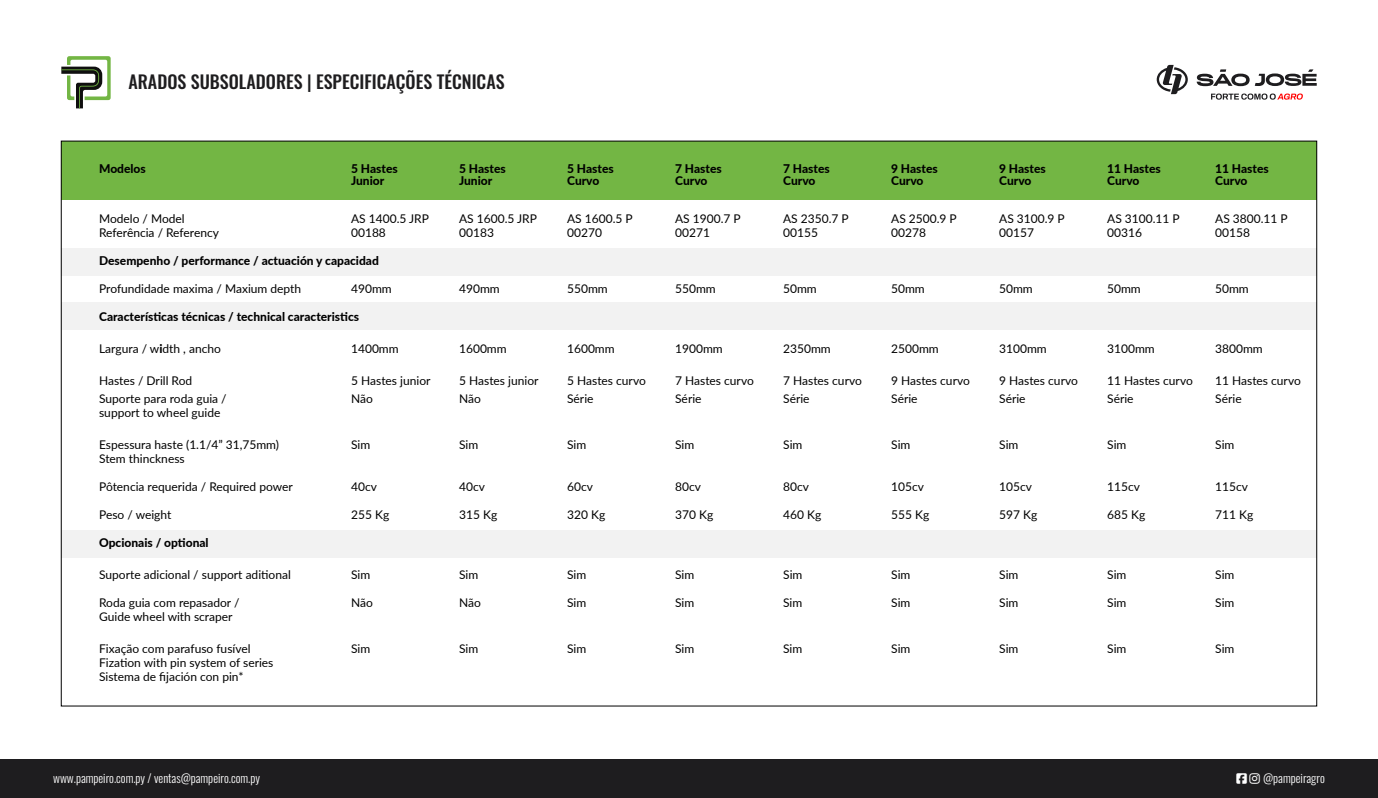
<style>
.page{position:relative;width:1378px;height:798px;background:#fff}
.page>*{position:absolute;margin:0;border:0;box-sizing:border-box;transform-origin:0 0}
.t1{font:500 18px "Oswald";color:#1e1d1f}
.t2{font:12px/14px "Lato";color:#000}
.t3{font:800 12px "Lato";color:#000}
.t4{font:300 12px "Oswald";color:#fff}
.s1{font-weight:800}
</style>
<div class="page">
<div style="left:61px;top:248px;width:1256px;height:28px;background:#f2f2f2"></div>
<div style="left:61px;top:302px;width:1256px;height:28px;background:#f2f2f2"></div>
<div style="left:61px;top:530px;width:1256px;height:28px;background:#f2f2f2"></div>
<div style="left:0;top:759px;width:1378px;height:39px;background:#1e1d1f"></div>
<div style="left:61px;top:141px;width:1256px;height:59px;background:#73b644"></div>
<svg style="left:61px;top:56px;width:50px;height:52px"></svg>
<svg style="left:1157px;top:65px;width:160px;height:35px"></svg>
<h1 class="t1" style="left:128px;top:72px;width:378px">ARADOS SUBSOLADORES | ESPECIFICAÇÕES TÉCNICAS</h1>
<p class="t3" style="left:99px;top:160px;width:48px">Modelos</p>
<p class="t3" style="left:351px;top:160px;width:48px">5 Hastes</p>
<p class="t3" style="left:459px;top:160px;width:48px">5 Hastes</p>
<p class="t3" style="left:567px;top:160px;width:48px">5 Hastes</p>
<p class="t3" style="left:675px;top:160px;width:48px">7 Hastes</p>
<p class="t3" style="left:783px;top:160px;width:48px">7 Hastes</p>
<p class="t3" style="left:891px;top:160px;width:48px">9 Hastes</p>
<p class="t3" style="left:999px;top:160px;width:48px">9 Hastes</p>
<p class="t3" style="left:1107px;top:160px;width:55px">11 Hastes</p>
<p class="t3" style="left:1215px;top:160px;width:55px">11 Hastes</p>
<p class="t3" style="left:351px;top:172px;width:35px">Junior</p>
<p class="t3" style="left:459px;top:172px;width:35px">Junior</p>
<p class="t3" style="left:567px;top:172px;width:34px">Curvo</p>
<p class="t3" style="left:675px;top:172px;width:34px">Curvo</p>
<p class="t3" style="left:783px;top:172px;width:34px">Curvo</p>
<p class="t3" style="left:891px;top:172px;width:34px">Curvo</p>
<p class="t3" style="left:999px;top:172px;width:34px">Curvo</p>
<p class="t3" style="left:1107px;top:172px;width:34px">Curvo</p>
<p class="t3" style="left:1215px;top:172px;width:34px">Curvo</p>
<p class="t2" style="left:99px;top:211px;width:87px">Modelo / Model</p>
<p class="t2" style="left:351px;top:211px;width:79px">AS 1400.5 JRP</p>
<p class="t2" style="left:459px;top:211px;width:79px">AS 1600.5 JRP</p>
<p class="t2" style="left:567px;top:211px;width:67px">AS 1600.5 P</p>
<p class="t2" style="left:675px;top:211px;width:67px">AS 1900.7 P</p>
<p class="t2" style="left:783px;top:211px;width:67px">AS 2350.7 P</p>
<p class="t2" style="left:891px;top:211px;width:67px">AS 2500.9 P</p>
<p class="t2" style="left:999px;top:211px;width:67px">AS 3100.9 P</p>
<p class="t2" style="left:1107px;top:211px;width:74px">AS 3100.11 P</p>
<p class="t2" style="left:1215px;top:211px;width:74px">AS 3800.11 P</p>
<p class="t2" style="left:99px;top:225px;width:121px">Referência / Referency</p>
<p class="t2" style="left:351px;top:225px;width:36px">00188</p>
<p class="t2" style="left:459px;top:225px;width:36px">00183</p>
<p class="t2" style="left:567px;top:225px;width:36px">00270</p>
<p class="t2" style="left:675px;top:225px;width:36px">00271</p>
<p class="t2" style="left:783px;top:225px;width:36px">00155</p>
<p class="t2" style="left:891px;top:225px;width:36px">00278</p>
<p class="t2" style="left:999px;top:225px;width:36px">00157</p>
<p class="t2" style="left:1107px;top:225px;width:36px">00316</p>
<p class="t2" style="left:1215px;top:225px;width:36px">00158</p>
<p class="t3" style="left:99px;top:252px;width:281px">Desempenho / performance / actuación y capacidad</p>
<p class="t2" style="left:99px;top:281px;width:204px">Profundidade maxima / Maxium depth</p>
<p class="t2" style="left:351px;top:281px;width:42px">490mm</p>
<p class="t2" style="left:459px;top:281px;width:42px">490mm</p>
<p class="t2" style="left:567px;top:281px;width:42px">550mm</p>
<p class="t2" style="left:675px;top:281px;width:42px">550mm</p>
<p class="t2" style="left:783px;top:281px;width:35px">50mm</p>
<p class="t2" style="left:891px;top:281px;width:35px">50mm</p>
<p class="t2" style="left:999px;top:281px;width:35px">50mm</p>
<p class="t2" style="left:1107px;top:281px;width:35px">50mm</p>
<p class="t2" style="left:1215px;top:281px;width:35px">50mm</p>
<p class="t3" style="left:99px;top:308px;width:262px">Características técnicas / technical caracteristics</p>
<p class="t2" style="left:99px;top:341px;width:123px">Largura / w<span class="s1">i</span>dth , ancho</p>
<p class="t2" style="left:351px;top:341px;width:49px">1400mm</p>
<p class="t2" style="left:459px;top:341px;width:49px">1600mm</p>
<p class="t2" style="left:567px;top:341px;width:49px">1600mm</p>
<p class="t2" style="left:675px;top:341px;width:49px">1900mm</p>
<p class="t2" style="left:783px;top:341px;width:49px">2350mm</p>
<p class="t2" style="left:891px;top:341px;width:49px">2500mm</p>
<p class="t2" style="left:999px;top:341px;width:49px">3100mm</p>
<p class="t2" style="left:1107px;top:341px;width:49px">3100mm</p>
<p class="t2" style="left:1215px;top:341px;width:49px">3800mm</p>
<p class="t2" style="left:99px;top:373px;width:95px">Hastes / Drill Rod</p>
<p class="t2" style="left:351px;top:373px;width:81px">5 Hastes junior</p>
<p class="t2" style="left:459px;top:373px;width:81px">5 Hastes junior</p>
<p class="t2" style="left:567px;top:373px;width:80px">5 Hastes curvo</p>
<p class="t2" style="left:675px;top:373px;width:80px">7 Hastes curvo</p>
<p class="t2" style="left:783px;top:373px;width:80px">7 Hastes curvo</p>
<p class="t2" style="left:891px;top:373px;width:80px">9 Hastes curvo</p>
<p class="t2" style="left:999px;top:373px;width:80px">9 Hastes curvo</p>
<p class="t2" style="left:1107px;top:373px;width:87px">11 Hastes curvo</p>
<p class="t2" style="left:1215px;top:373px;width:87px">11 Hastes curvo</p>
<p class="t2" style="left:99px;top:391px;width:129px">Suporte para roda guia /</p>
<p class="t2" style="left:351px;top:391px;width:23px">Não</p>
<p class="t2" style="left:459px;top:391px;width:23px">Não</p>
<p class="t2" style="left:567px;top:391px;width:28px">Série</p>
<p class="t2" style="left:675px;top:391px;width:28px">Série</p>
<p class="t2" style="left:783px;top:391px;width:28px">Série</p>
<p class="t2" style="left:891px;top:391px;width:28px">Série</p>
<p class="t2" style="left:999px;top:391px;width:28px">Série</p>
<p class="t2" style="left:1107px;top:391px;width:28px">Série</p>
<p class="t2" style="left:1215px;top:391px;width:28px">Série</p>
<p class="t2" style="left:99px;top:405px;width:123px">support to wheel guide</p>
<p class="t2" style="left:99px;top:437px;width:182px">Espessura haste (1.1/4” 31,75mm)</p>
<p class="t2" style="left:351px;top:437px;width:21px">Sim</p>
<p class="t2" style="left:459px;top:437px;width:21px">Sim</p>
<p class="t2" style="left:567px;top:437px;width:21px">Sim</p>
<p class="t2" style="left:675px;top:437px;width:21px">Sim</p>
<p class="t2" style="left:783px;top:437px;width:21px">Sim</p>
<p class="t2" style="left:891px;top:437px;width:21px">Sim</p>
<p class="t2" style="left:999px;top:437px;width:21px">Sim</p>
<p class="t2" style="left:1107px;top:437px;width:21px">Sim</p>
<p class="t2" style="left:1215px;top:437px;width:21px">Sim</p>
<p class="t2" style="left:99px;top:451px;width:87px">Stem thinckness</p>
<p class="t2" style="left:99px;top:479px;width:195px">Pôtencia requerida / Required power</p>
<p class="t2" style="left:351px;top:479px;width:27px">40cv</p>
<p class="t2" style="left:459px;top:479px;width:27px">40cv</p>
<p class="t2" style="left:567px;top:479px;width:27px">60cv</p>
<p class="t2" style="left:675px;top:479px;width:27px">80cv</p>
<p class="t2" style="left:783px;top:479px;width:27px">80cv</p>
<p class="t2" style="left:891px;top:479px;width:34px">105cv</p>
<p class="t2" style="left:999px;top:479px;width:34px">105cv</p>
<p class="t2" style="left:1107px;top:479px;width:34px">115cv</p>
<p class="t2" style="left:1215px;top:479px;width:34px">115cv</p>
<p class="t2" style="left:99px;top:507px;width:74px">Peso / weight</p>
<p class="t2" style="left:351px;top:507px;width:40px">255 Kg</p>
<p class="t2" style="left:459px;top:507px;width:40px">315 Kg</p>
<p class="t2" style="left:567px;top:507px;width:40px">320 Kg</p>
<p class="t2" style="left:675px;top:507px;width:40px">370 Kg</p>
<p class="t2" style="left:783px;top:507px;width:40px">460 Kg</p>
<p class="t2" style="left:891px;top:507px;width:40px">555 Kg</p>
<p class="t2" style="left:999px;top:507px;width:40px">597 Kg</p>
<p class="t2" style="left:1107px;top:507px;width:40px">685 Kg</p>
<p class="t2" style="left:1215px;top:507px;width:40px">711 Kg</p>
<p class="t3" style="left:99px;top:534px;width:111px">Opcionais / optional</p>
<p class="t2" style="left:99px;top:567px;width:193px">Suporte adicional / support aditional</p>
<p class="t2" style="left:351px;top:567px;width:21px">Sim</p>
<p class="t2" style="left:459px;top:567px;width:21px">Sim</p>
<p class="t2" style="left:567px;top:567px;width:21px">Sim</p>
<p class="t2" style="left:675px;top:567px;width:21px">Sim</p>
<p class="t2" style="left:783px;top:567px;width:21px">Sim</p>
<p class="t2" style="left:891px;top:567px;width:21px">Sim</p>
<p class="t2" style="left:999px;top:567px;width:21px">Sim</p>
<p class="t2" style="left:1107px;top:567px;width:21px">Sim</p>
<p class="t2" style="left:1215px;top:567px;width:21px">Sim</p>
<p class="t2" style="left:99px;top:595px;width:142px">Roda guia com repasador /</p>
<p class="t2" style="left:351px;top:595px;width:23px">Não</p>
<p class="t2" style="left:459px;top:595px;width:23px">Não</p>
<p class="t2" style="left:567px;top:595px;width:21px">Sim</p>
<p class="t2" style="left:675px;top:595px;width:21px">Sim</p>
<p class="t2" style="left:783px;top:595px;width:21px">Sim</p>
<p class="t2" style="left:891px;top:595px;width:21px">Sim</p>
<p class="t2" style="left:999px;top:595px;width:21px">Sim</p>
<p class="t2" style="left:1107px;top:595px;width:21px">Sim</p>
<p class="t2" style="left:1215px;top:595px;width:21px">Sim</p>
<p class="t2" style="left:99px;top:609px;width:135px">Guide wheel with scraper</p>
<p class="t2" style="left:99px;top:641px;width:153px">Fixação com parafuso fusível</p>
<p class="t2" style="left:351px;top:641px;width:21px">Sim</p>
<p class="t2" style="left:459px;top:641px;width:21px">Sim</p>
<p class="t2" style="left:567px;top:641px;width:21px">Sim</p>
<p class="t2" style="left:675px;top:641px;width:21px">Sim</p>
<p class="t2" style="left:783px;top:641px;width:21px">Sim</p>
<p class="t2" style="left:891px;top:641px;width:21px">Sim</p>
<p class="t2" style="left:999px;top:641px;width:21px">Sim</p>
<p class="t2" style="left:1107px;top:641px;width:21px">Sim</p>
<p class="t2" style="left:1215px;top:641px;width:21px">Sim</p>
<p class="t2" style="left:99px;top:655px;width:176px">Fization with pin system of series<br>Sistema de fijación con pin*</p>
<p class="t4" style="left:53px;top:767px;width:208px">www.pampeiro.com.py / ventas@pampeiro.com.py</p>
<p class="t4" style="left:1263px;top:767px;width:63px">@pampeiragro</p>
</div>
